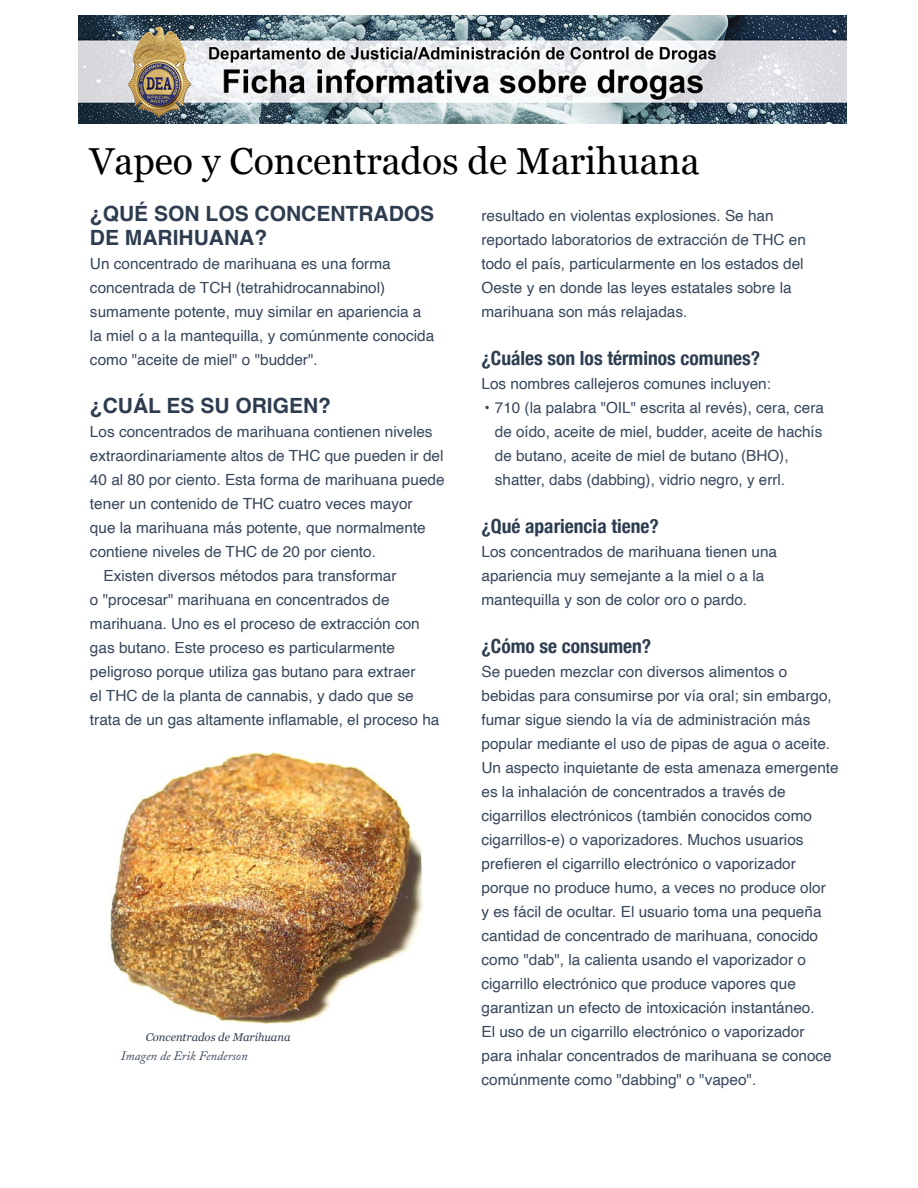
<style>
.page{position:relative;width:918px;height:1188px;background:#fff}
.page>*{position:absolute;margin:0;border:0;box-sizing:border-box;transform-origin:0 0}
.t1{font:37.5px "Georgia";color:#000}
.Header_Para_2{font:700 21px/24px "Helvetica";color:#2d3d4f}
.Sub_Sub_Head{font:700 condensed 19.5px "Helvetica Neue";color:#2d3d4f}
.Body_Text_NoIndent{font:15.3px/24px "Helvetica";color:#37475b}
.Body_Text_Indent{font:15.3px/24px "Helvetica";color:#37475b}
.Sm_subheads{font:italic 12.75px "Adobe Caslon Pro";color:#37475b}
.Photo_Captions{font:italic 11.25px "Georgia";color:#2d3d4f}
</style>
<div class="page">
<img style="left:110px;top:752px;width:313px;height:273px">
<img style="left:79px;top:15px;width:768px;height:108px">
<h1 class="t1" style="left:89px;top:139px;width:612px">Vapeo y Concentrados de Marihuana</h1>
<p class="Header_Para_2" style="left:90px;top:203px;width:346px">¿QUÉ SON LOS CONCENTRADOS<br>DE MARIHUANA?</p>
<p class="Body_Text_NoIndent" style="left:90px;top:252px;width:346px">Un concentrado de marihuana es una forma concentrada de TCH (tetrahidrocannabinol) sumamente potente, muy similar en apariencia a la miel o a la mantequilla, y comúnmente conocida como "aceite de miel" o "budder".</p>
<p class="Header_Para_2" style="left:90px;top:395px;width:243px">¿CUÁL ES SU ORIGEN?</p>
<p class="Body_Text_NoIndent" style="left:90px;top:420px;width:356px">Los concentrados de marihuana contienen niveles extraordinariamente altos de THC que pueden ir del 40 al 80 por ciento. Esta forma de marihuana puede tener un contenido de THC cuatro veces mayor<br>que la marihuana más potente, que normalmente contiene niveles de THC de 20 por ciento.</p>
<p class="Body_Text_Indent" style="left:90px;top:564px;width:351px;text-indent:13px">Existen diversos métodos para transformar<br>o "procesar" marihuana en concentrados de marihuana. Uno es el proceso de extracción con gas butano. Este proceso es particularmente peligroso porque utiliza gas butano para extraer<br>el THC de la planta de cannabis, y dado que se trata de un gas altamente inflamable, el proceso ha</p>
<p class="Body_Text_Indent" style="left:481px;top:204px;width:326px">resultado en violentas explosiones. Se han reportado laboratorios de extracción de THC en todo el país, particularmente en los estados del Oeste y en donde las leyes estatales sobre la marihuana son más relajadas.</p>
<p class="Sub_Sub_Head" style="left:481px;top:341px;width:280px">¿Cuáles son los términos comunes?</p>
<p class="Body_Text_NoIndent" style="left:481px;top:372px;width:291px">Los nombres callejeros comunes incluyen:</p>
<p class="Body_Text_NoIndent" style="left:495px;top:396px;width:330px;text-indent:-10px">• 710 (la palabra "OIL" escrita al revés), cera, cera de oído, aceite de miel, budder, aceite de hachís de butano, aceite de miel de butano (BHO), shatter, dabs (dabbing), vidrio negro, y errl.</p>
<p class="Sub_Sub_Head" style="left:481px;top:509px;width:179px">¿Qué apariencia tiene?</p>
<p class="Body_Text_NoIndent" style="left:481px;top:540px;width:297px">Los concentrados de marihuana tienen una apariencia muy semejante a la miel o a la mantequilla y son de color oro o pardo.</p>
<p class="Sub_Sub_Head" style="left:481px;top:629px;width:171px">¿Cómo se consumen?</p>
<p class="Body_Text_NoIndent" style="left:481px;top:660px;width:359px">Se pueden mezclar con diversos alimentos o bebidas para consumirse por vía oral; sin embargo, fumar sigue siendo la vía de administración más popular mediante el uso de pipas de agua o aceite.<br>Un aspecto inquietante de esta amenaza emergente es la inhalación de concentrados a través de cigarrillos electrónicos (también conocidos como cigarrillos-e) o vaporizadores. Muchos usuarios prefieren el cigarrillo electrónico o vaporizador porque no produce humo, a veces no produce olor<br>y es fácil de ocultar. El usuario toma una pequeña cantidad de concentrado de marihuana, conocido como "dab", la calienta usando el vaporizador o cigarrillo electrónico que produce vapores que garantizan un efecto de intoxicación instantáneo.<br>El uso de un cigarrillo electrónico o vaporizador para inhalar concentrados de marihuana se conoce comúnmente como "dabbing" o "vapeo".</p>
<p class="Photo_Captions" style="left:146px;top:1029px;width:146px">Concentrados de Marihuana</p>
<p class="Sm_subheads" style="left:121px;top:1048px;width:128px">Imagen de Erik Fenderson</p>
</div>
